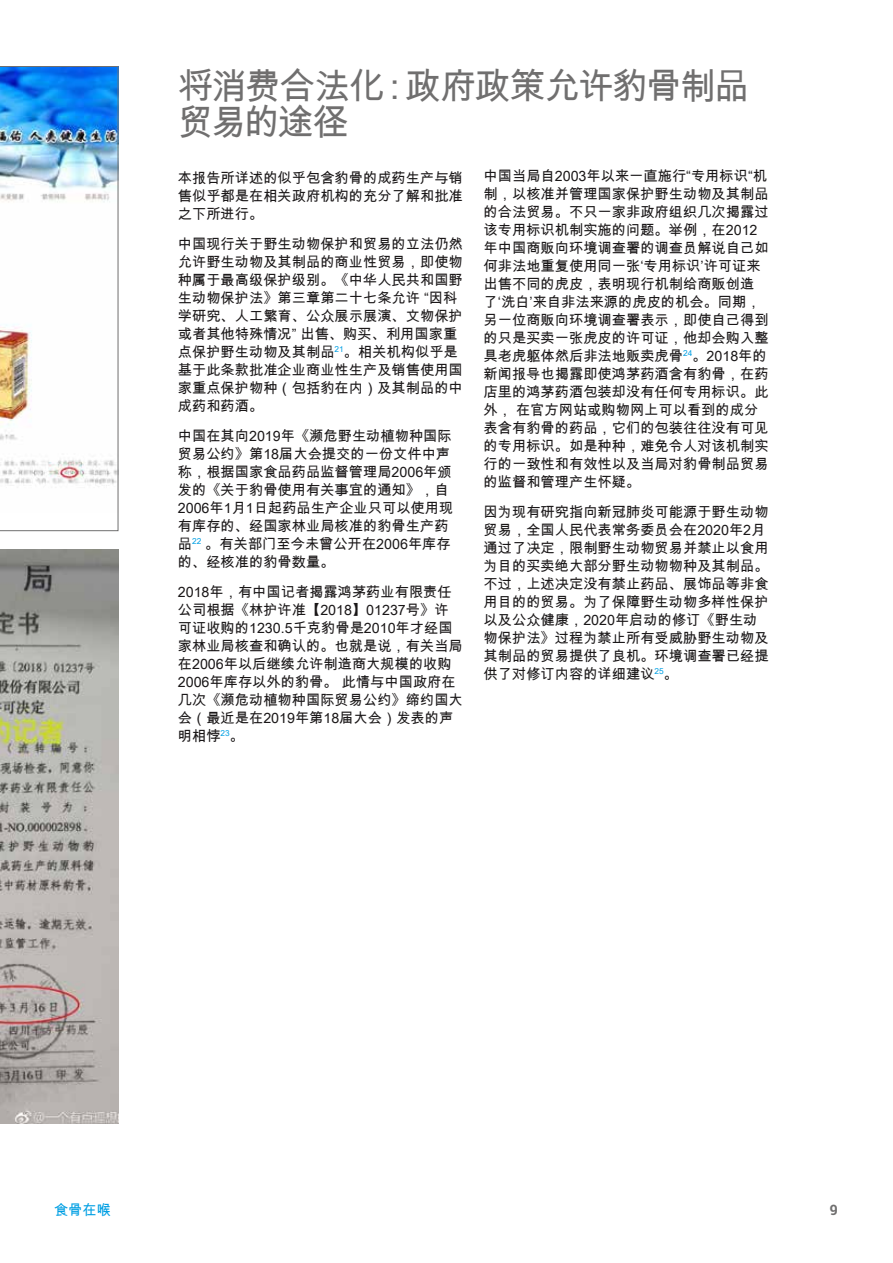
<style>
.page{position:relative;width:893px;height:1263px;background:#fff}
.page>*{position:absolute;margin:0;border:0;box-sizing:border-box;transform-origin:0 0}
.t1{font:36px/36px "Arial Unicode MS";letter-spacing:-.055em;color:#706f6f}
.t2{font:14.25px/18px "Arial Unicode MS";color:#1a1718}
.t3{font:14.25px "Arial Unicode MS";color:#009fe3}
.t4{font:700 14.25px "Roboto Slab";color:#706f6f}
</style>
<div class="page">
<img style="left:0;top:66px;width:118px;height:465px">
<img style="left:0;top:549px;width:118px;height:574px">
<h1 class="t1" style="left:178px;top:68px;width:573px">将消费合法化：政府政策允许豹骨制品贸易的途径</h1>
<p class="t2" style="left:178px;top:168px;width:287px;text-align:justify">本报告所详述的似乎包含豹骨的成药生产与销售似乎都是在相关政府机构的充分了解和批准之下所进行。</p>
<p class="t2" style="left:178px;top:234px;width:287px">中国现行关于野生动物保护和贸易的立法仍然允许野生动物及其制品的商业性贸易，即使物种属于最高级保护级别。《中华人民共和国野生动物保护法》第三章第二十七条允许 “因科学研究、人工繁育、公众展示展演、文物保护或者其他特殊情况” 出售、购买、利用国家重点保护野生动物及其制品<sup>21</sup>。相关机构似乎是基于此条款批准企业商业性生产及销售使用国家重点保护物种（包括豹在内）及其制品的中成药和药酒。</p>
<p class="t2" style="left:178px;top:426px;width:277px">中国在其向2019年《濒危野生动植物种国际贸易公约》第18届大会提交的一份文件中声称，根据国家食品药品监督管理局2006年颁发的《关于豹骨使用有关事宜的通知》，自<br>2006年1月1日起药品生产企业只可以使用现有库存的、经国家林业局核准的豹骨生产药品<sup>22</sup> 。有关部门至今未曾公开在2006年库存的、经核准的豹骨数量。</p>
<p class="t2" style="left:178px;top:582px;width:286px">2018年，有中国记者揭露鸿茅药业有限责任公司根据《林护许准【2018】01237号》许可证收购的1230.5千克豹骨是2010年才经国家林业局核查和确认的。也就是说，有关当局在2006年以后继续允许制造商大规模的收购<br>2006年库存以外的豹骨。 此情与中国政府在几次《濒危动植物种国际贸易公约》缔约国大会（最近是在2019年第18届大会）发表的声明相悖<sup>23</sup>。</p>
<p class="t2" style="left:484px;top:166px;width:287px">中国当局自2003年以来一直施行“专用标识“机制，以核准并管理国家保护野生动物及其制品的合法贸易。不只一家非政府组织几次揭露过该专用标识机制实施的问题。举例，在2012年中国商贩向环境调查署的调查员解说自己如何非法地重复使用同一张‘专用标识’许可证来出售不同的虎皮，表明现行机制给商贩创造了‘洗白’来自非法来源的虎皮的机会。同期，另一位商贩向环境调查署表示，即使自己得到的只是买卖一张虎皮的许可证，他却会购入整具老虎躯体然后非法地贩卖虎骨<sup>24</sup>。2018年的新闻报导也揭露即使鸿茅药酒含有豹骨，在药店里的鸿茅药酒包装却没有任何专用标识。此外， 在官方网站或购物网上可以看到的成分表含有豹骨的药品，它们的包装往往没有可见的专用标识。如是种种，难免令人对该机制实行的一致性和有效性以及当局对豹骨制品贸易的监督和管理产生怀疑。</p>
<p class="t2" style="left:484px;top:502px;width:286px">因为现有研究指向新冠肺炎可能源于野生动物贸易，全国人民代表常务委员会在2020年2月通过了决定，限制野生动物贸易并禁止以食用为目的买卖绝大部分野生动物物种及其制品。不过，上述决定没有禁止药品、展饰品等非食用目的的贸易。为了保障野生动物多样性保护以及公众健康，2020年启动的修订《野生动物保护法》过程为禁止所有受威胁野生动物及其制品的贸易提供了良机。环境调查署已经提供了对修订内容的详细建议<sup>25</sup>。</p>
<p class="t3" style="left:54px;top:1199px;width:58px">食骨在喉</p>
<p class="t4" style="left:830px;top:1200px;width:9px">9</p>
</div>
